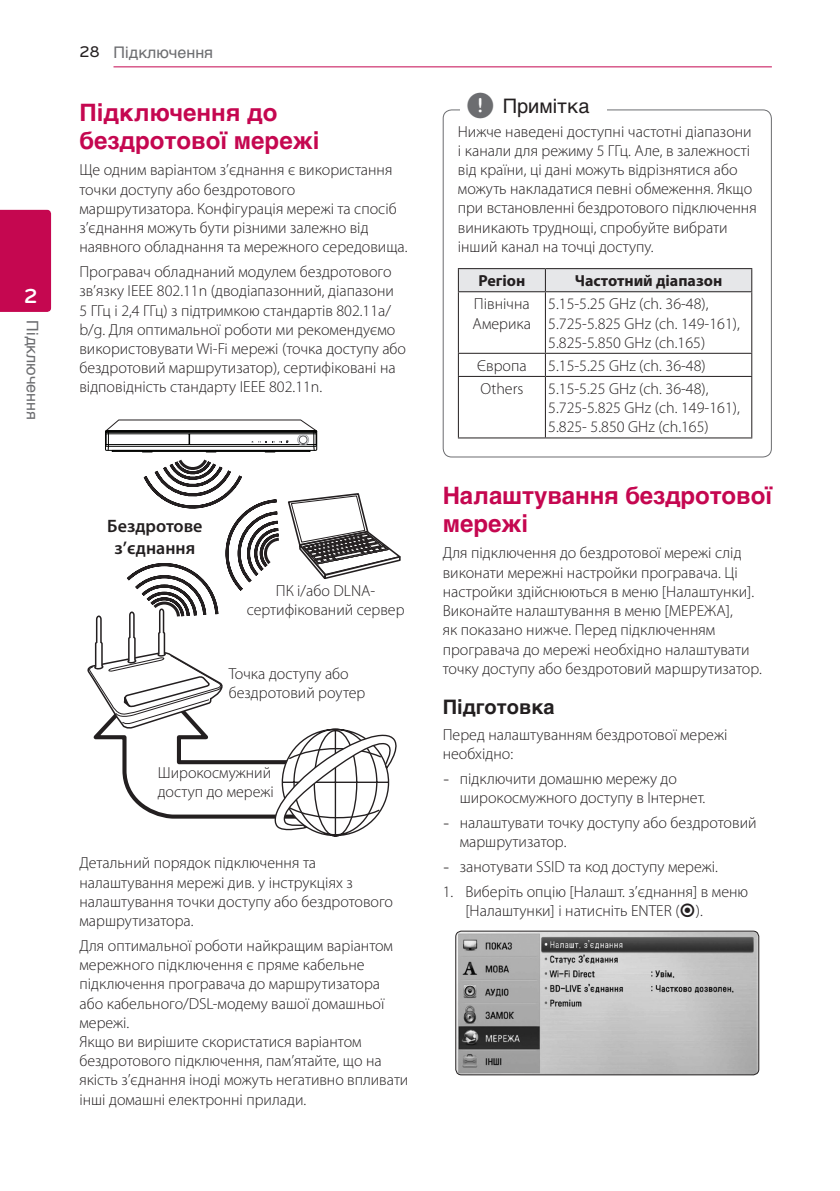
<style>
.page{position:relative;width:840px;height:1191px;background:#fff}
.page>*{position:absolute;margin:0;border:0;box-sizing:border-box;transform-origin:0 0}
.Title_2{font:700 24px/28px "Helvetica Cyr";color:#c50750}
.t1{font:700 21px "Bryant LG";color:#fff}
.Title_3{font:700 20px "Helvetica Cyr";color:#231f20}
.t2{font:20px "Helvetica Cyr Upright";color:#231f20}
.t3{font:600 18px/21.6px "Myriad Pro";color:#231f20;text-align:center}
.Content_text_Light{font:300 16px/19.2px "Myriad Pro";color:#231f20}
.Content_text_HYP{font:300 16px/19.2px "Myriad Pro";color:#231f20}
.Content_text_Num{font:300 16px/19.2px "Myriad Pro";color:#231f20}
.t4{font:16px "Helvetica Cyr Upright";color:#6c6d70}
.t5{font:700 16px "Myriad Pro";color:#231f20}
.s1{font-family:"Bryant LG";font-weight:500;color:#231f20}
.s2{font-family:"UPSYS Common";font-size:30px;color:#6c6d70}
.s3{font-family:"Bryant LG";font-weight:400}
.s4{font-family:"UPSYS Common";font-weight:400}
</style>
<div class="page">
<hr style="left:113px;top:66px;width:658px;height:1px;background:#c50750">
<div style="left:0;top:210px;width:51px;height:102px;background:#c50750"></div>
<svg style="left:87px;top:420px;width:313px;height:416px"></svg>
<div style="left:297px;top:434px;width:11px;height:11px;border:1px solid #a8a9ad;border-radius:50%"></div>
<div style="left:299px;top:436px;width:8px;height:8px;border:1px solid #57585a;border-radius:50%"></div>
<hr style="left:544px;top:292px;width:1px;height:61px;background:#231f20">
<hr style="left:457px;top:353px;width:88px;height:1px;background:#231f20">
<hr style="left:545px;top:353px;width:206px;height:1px;background:#231f20">
<svg style="left:544px;top:354px;width:1px;height:22px"></svg>
<hr style="left:457px;top:376px;width:88px;height:1px;background:#231f20">
<hr style="left:545px;top:376px;width:206px;height:1px;background:#231f20">
<hr style="left:544px;top:377px;width:1px;height:60px;background:#231f20">
<hr style="left:457px;top:437px;width:88px;height:1px;background:#231f20">
<hr style="left:545px;top:437px;width:206px;height:1px;background:#231f20">
<hr style="left:457px;top:268px;width:88px;height:1px;background:#231f20">
<hr style="left:545px;top:268px;width:206px;height:1px;background:#231f20">
<svg style="left:457px;top:269px;width:294px;height:23px;background:#dddee0"></svg>
<hr style="left:457px;top:292px;width:1px;height:61px;background:#231f20">
<hr style="left:750px;top:292px;width:1px;height:61px;background:#231f20">
<svg style="left:457px;top:354px;width:1px;height:22px"></svg>
<hr style="left:457px;top:377px;width:1px;height:60px;background:#231f20">
<hr style="left:750px;top:377px;width:1px;height:60px;background:#231f20">
<div style="left:442px;top:109px;width:329px;height:348px;border:1px solid #6c6d70;border-radius:9px"></div>
<div style="left:460px;top:102px;width:147px;height:20px;background:#fff"></div>
<img style="left:456px;top:931px;width:302px;height:143px">
<div style="left:455px;top:930px;width:303px;height:145px;border:1px solid #231f20;border-radius:6px"></div>
<h2 class="t1" style="left:24px;top:283px;width:15px">2</h2>
<p class="t4" style="left:41px;top:320px;width:101px;rotate:90deg">Підключення</p>
<p class="t4" style="left:79px;top:43px;width:135px"><span class="s1">28</span> Підключення</p>
<p class="Title_2" style="left:79px;top:98px;width:241px">Підключення до бездротової мережі</p>
<p class="Content_text_Light" style="left:79px;top:160px;width:329px">Ще одним варіантом з’єднання є використання точки доступу або бездротового маршрутизатора. Конфігурація мережі та спосіб з’єднання можуть бути різними залежно від наявного обладнання та мережного середовища.</p>
<p class="Content_text_Light" style="left:79px;top:262px;width:328px">Програвач обладнаний модулем бездротового зв’язку IEEE 802.11n (дводіапазонний, діапазони<br>5 ГГц і 2,4 ГГц) з підтримкою стандартів 802.11a/ b/g. Для оптимальної роботи ми рекомендуємо використовувати Wi-Fi мережі (точка доступу або бездротовий маршрутизатор), сертифіковані на відповідність стандарту IEEE 802.11n.</p>
<p class="t3" style="left:107px;top:515px;width:97px">Бездротове з’єднання</p>
<p class="Content_text_Light" style="left:246px;top:581px;width:159px;text-align:center">ПК і/або DLNA&shy;сертифікований сервер</p>
<p class="Content_text_Light" style="left:229px;top:664px;width:138px">Точка доступу або бездротовий роутер</p>
<p class="Content_text_Light" style="left:158px;top:762px;width:117px">Широкосмужний доступ до мережі</p>
<p class="Content_text_Light" style="left:79px;top:853px;width:315px">Детальний порядок підключення та налаштування мережі див. у інструкціях з налаштування точки доступу або бездротового маршрутизатора.</p>
<p class="Content_text_Light" style="left:79px;top:936px;width:330px">Для оптимальної роботи найкращим варіантом мережного підключення є пряме кабельне підключення програвача до маршрутизатора<br>або кабельного/DSL-модему вашої домашньої мережі.<br>Якщо ви вирішите скористатися варіантом бездротового підключення, пам’ятайте, що на якість з’єднання іноді можуть негативно впливати інші домашні електронні прилади.</p>
<p class="t2" style="left:466px;top:94px;width:125px"><span class="s2">,</span> Примітка</p>
<p class="Content_text_Light" style="left:457px;top:121px;width:300px">Нижче наведені доступні частотні діапазони і канали для режиму 5 ГГц. Але, в залежності від країни, ці дані можуть відрізнятися або можуть накладатися певні обмеження. Якщо при встановленні бездротового підключення виникають труднощі, спробуйте вибрати інший канал на точці доступу.</p>
<p class="t5" style="left:478px;top:270px;width:48px">Регіон</p>
<p class="t5" style="left:574px;top:270px;width:149px">Частотний діапазон</p>
<p class="Content_text_Light" style="left:472px;top:294px;width:60px">Північна<br>Америка</p>
<p class="Content_text_Light" style="left:548px;top:294px;width:193px">5.15-5.25 GHz (ch. 36-48),<br>5.725-5.825 GHz (ch. 149-161),<br>5.825-5.850 GHz (ch.165)</p>
<p class="Content_text_Light" style="left:477px;top:356px;width:51px">Європа</p>
<p class="Content_text_Light" style="left:548px;top:356px;width:159px">5.15-5.25 GHz (ch. 36-48)</p>
<p class="Content_text_Light" style="left:480px;top:379px;width:45px">Others</p>
<p class="Content_text_Light" style="left:548px;top:379px;width:193px">5.15-5.25 GHz (ch. 36-48),<br>5.725-5.825 GHz (ch. 149-161),<br>5.825- 5.850 GHz (ch.165)</p>
<p class="Title_2" style="left:442px;top:481px;width:330px">Налаштування бездротової мережі</p>
<p class="Content_text_Light" style="left:442px;top:543px;width:320px">Для підключення до бездротової мережі слід виконати мережні настройки програвача. Ці настройки здійснюються в меню [Налаштунки].<br>Виконайте налаштування в меню [МЕРЕЖА],<br>як показано нижче. Перед підключенням програвача до мережі необхідно налаштувати точку доступу або бездротовий маршрутизатор.</p>
<p class="Title_3" style="left:442px;top:695px;width:113px">Підготовка</p>
<p class="Content_text_Light" style="left:442px;top:724px;width:286px">Перед налаштуванням бездротової мережі необхідно:</p>
<p class="Content_text_HYP" style="left:459px;top:768px;width:247px;text-indent:-17px"><span class="s3">-</span> підключити домашню мережу до широкосмужного доступу в Інтернет.</p>
<p class="Content_text_HYP" style="left:459px;top:812px;width:298px;text-indent:-17px"><span class="s3">-</span> налаштувати точку доступу або бездротовий маршрутизатор.</p>
<p class="Content_text_HYP" style="left:442px;top:856px;width:277px"><span class="s3">-</span> занотувати SSID та код доступу мережі.</p>
<p class="Content_text_Num" style="left:465px;top:881px;width:284px;text-indent:-23px">1. Виберіть опцію [Налашт. з’єднання] в меню [Налаштунки] і натисніть ENTER (<span class="s4">b</span>).</p>
</div>
